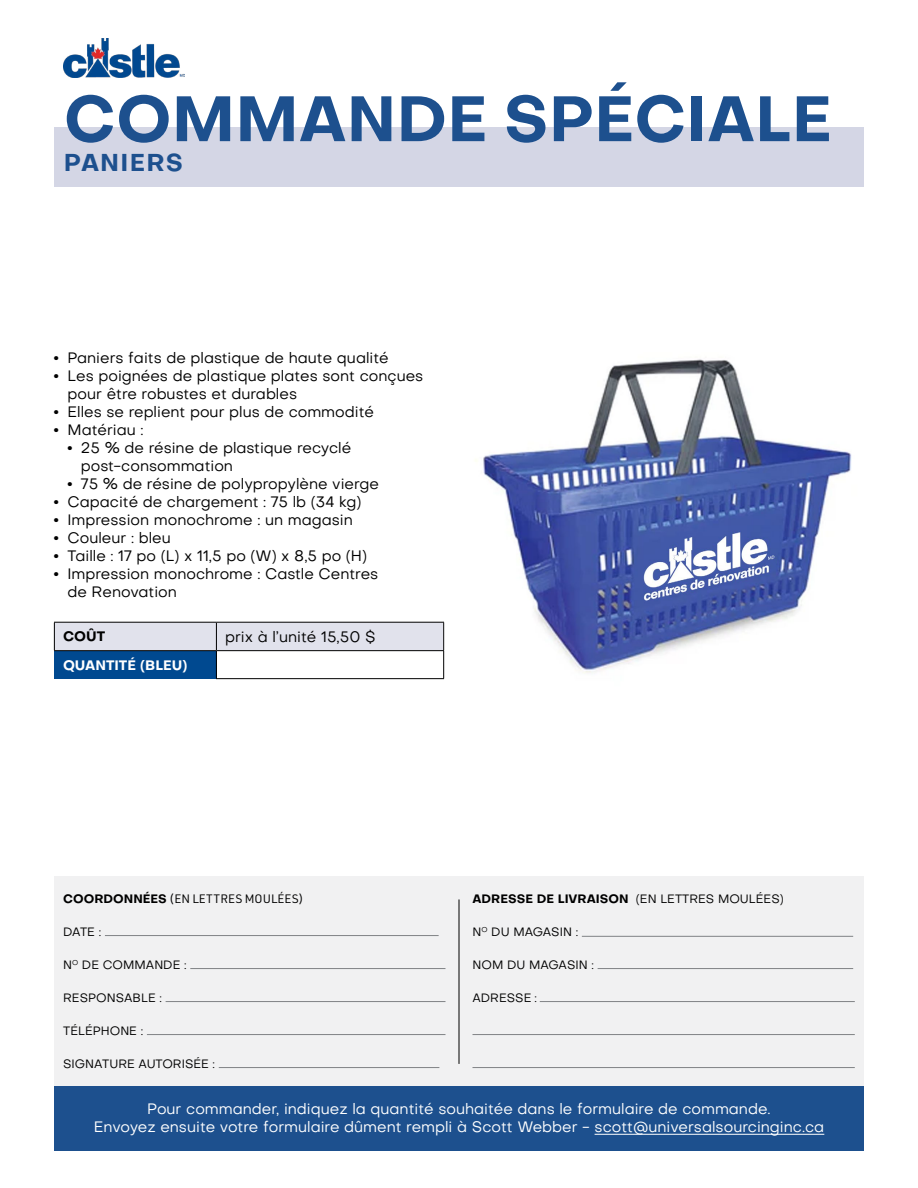
<style>
.page{position:relative;width:918px;height:1188px;background:#fff}
.page>*{position:absolute;margin:0;border:0;box-sizing:border-box;transform-origin:0 0}
.t1{font:700 63px "Objective";color:#1d508e}
.t2{font:700 24px "Objective";letter-spacing:.05em;color:#1d508e}
.t3{font:15px "Objective";color:#000}
.t4{font:15px/18px "Objective";color:#fff;text-align:center}
.t5{font:700 13.5px "Objective";color:#fff}
.t6{font:700 13.5px "Objective";color:#000}
.t7{font:12px "Objective";color:#000}
.t8{font:700 12px "Objective";color:#000}
.t9{font:12px "URWDIN";color:#000}
.s1{font-family:"Objective Super"}
.s2{font-family:"Objective";font-weight:700}
.s3{font-weight:400}
</style>
<div class="page">
<img style="left:64px;top:39px;width:120px;height:39px">
<img style="left:475px;top:359px;width:377px;height:314px">
<div style="left:54px;top:127px;width:810px;height:59px;background:#d4d6e5"></div>
<div style="left:54px;top:651px;width:162px;height:28px;background:#004990"></div>
<hr style="left:216px;top:678px;width:228px;height:1px;background:#000">
<svg style="left:54px;top:622px;width:390px;height:56px"></svg>
<div style="left:54px;top:1086px;width:810px;height:65px;background:#1d508e"></div>
<hr style="left:595px;top:1134px;width:229px;height:1px;background:#fff">
<div style="left:54px;top:876px;width:810px;height:210px;background:#f1f1f2"></div>
<hr style="left:105px;top:935px;width:334px;height:1px;background:#808285">
<hr style="left:190px;top:968px;width:255px;height:1px;background:#808285">
<hr style="left:166px;top:1001px;width:280px;height:1px;background:#808285">
<hr style="left:147px;top:1034px;width:299px;height:1px;background:#808285">
<hr style="left:219px;top:1067px;width:220px;height:1px;background:#808285">
<hr style="left:582px;top:936px;width:271px;height:1px;background:#808285">
<hr style="left:598px;top:968px;width:255px;height:1px;background:#808285">
<hr style="left:540px;top:1001px;width:315px;height:1px;background:#808285">
<hr style="left:472px;top:1034px;width:383px;height:1px;background:#808285">
<hr style="left:472px;top:1067px;width:383px;height:1px;background:#808285">
<hr style="left:459px;top:899px;width:1px;height:165px;background:#000">
<h1 class="t1" style="left:64px;top:74px;width:770px">COMMANDE SPÉCIALE</h1>
<h2 class="t2" style="left:64px;top:145px;width:121px">PANIERS</h2>
<p class="t3" style="left:54px;top:348px;width:336px"><span class="s1">·</span> Paniers faits de plastique de haute qualité</p>
<p class="t3" style="left:54px;top:366px;width:371px"><span class="s1">·</span> Les poignées de plastique plates sont conçues</p>
<p class="t3" style="left:67px;top:384px;width:231px">pour être robustes et durables</p>
<p class="t3" style="left:54px;top:402px;width:322px"><span class="s1">·</span> Elles se replient pour plus de commodité</p>
<p class="t3" style="left:54px;top:420px;width:91px"><span class="s1">·</span> Matériau :</p>
<p class="t3" style="left:67px;top:438px;width:285px"><span class="s1">·</span> 25 % de résine de plastique recyclé</p>
<p class="t3" style="left:81px;top:456px;width:154px">post-consommation</p>
<p class="t3" style="left:67px;top:474px;width:313px"><span class="s1">·</span> 75 % de résine de polypropylène vierge</p>
<p class="t3" style="left:54px;top:492px;width:309px"><span class="s1">·</span> Capacité de chargement : 75 lb (34 kg)</p>
<p class="t3" style="left:54px;top:510px;width:300px"><span class="s1">·</span> Impression monochrome : un magasin</p>
<p class="t3" style="left:54px;top:528px;width:118px"><span class="s1">·</span> Couleur : bleu</p>
<p class="t3" style="left:54px;top:546px;width:315px"><span class="s1">·</span> Taille : 17 po (L) x 11,5 po (W) x 8,5 po (H)</p>
<p class="t3" style="left:54px;top:564px;width:326px"><span class="s1">·</span> Impression monochrome : Castle Centres</p>
<p class="t3" style="left:67px;top:582px;width:111px">de Renovation</p>
<p class="t6" style="left:63px;top:627px;width:44px">COÛT</p>
<p class="t3" style="left:225px;top:627px;width:152px">prix à l’unité 15,50 $</p>
<p class="t5" style="left:63px;top:655px;width:126px">QUANTITÉ (BLEU)</p>
<p class="t9" style="left:63px;top:891px;width:242px"><span class="s2">COORDONNÉES</span> (EN LETTRES MOULÉES)</p>
<p class="t7" style="left:63px;top:924px;width:40px">DATE :</p>
<p class="t7" style="left:63px;top:957px;width:125px">N<sup>O</sup> DE COMMANDE :</p>
<p class="t7" style="left:63px;top:990px;width:100px">RESPONSABLE :</p>
<p class="t7" style="left:63px;top:1023px;width:82px">TÉLÉPHONE :</p>
<p class="t7" style="left:63px;top:1056px;width:153px">SIGNATURE AUTORISÉE :</p>
<p class="t8" style="left:472px;top:890px;width:313px">ADRESSE DE LIVRAISON <span class="s3">(EN LETTRES MOULÉES)</span></p>
<p class="t7" style="left:472px;top:924px;width:107px">N<sup>O</sup> DU MAGASIN :</p>
<p class="t7" style="left:472px;top:957px;width:123px">NOM DU MAGASIN :</p>
<p class="t7" style="left:472px;top:990px;width:66px">ADRESSE :</p>
<p class="t4" style="left:94px;top:1100px;width:732px">Pour commander, indiquez la quantité souhaitée dans le formulaire de commande.<br>Envoyez ensuite votre formulaire dûment rempli à Scott Webber - scott@universalsourcinginc.ca</p>
</div>
